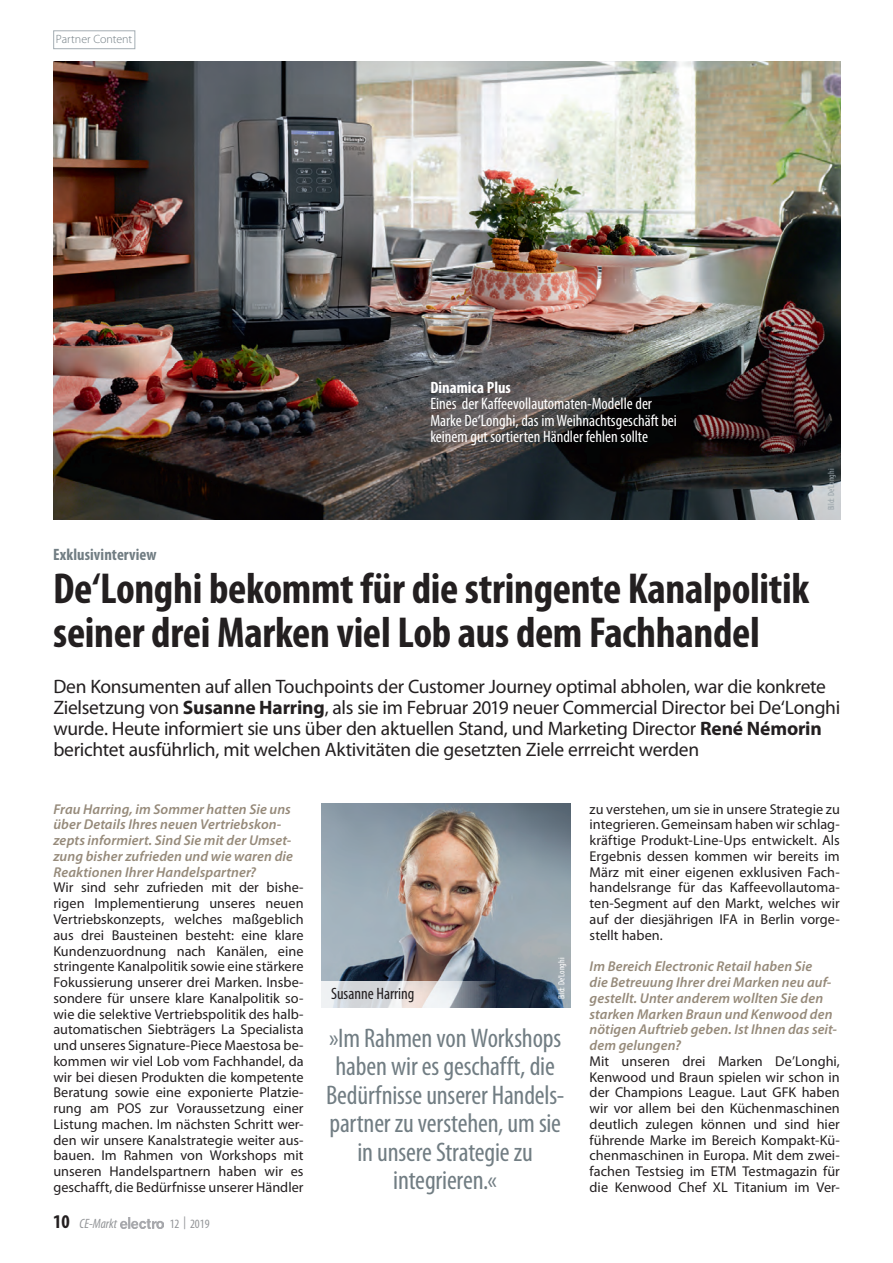
<style>
.page{position:relative;width:893px;height:1263px;background:#fff}
.page>*{position:absolute;margin:0;border:0;box-sizing:border-box;transform-origin:0 0}
.t1{font:700 condensed 43.5px/43.5px "Myriad Pro";letter-spacing:-.01em;color:#231f20}
.t2{font:condensed 27px/28.5px "Myriad Pro";letter-spacing:-.01em;color:#717d83;text-align:center}
.t3{font:19.5px/21px "Myriad Pro";letter-spacing:-.015em;color:#231f20}
.t4{font:condensed 16.5px/16.5px "Myriad Pro";color:#fff}
.t5{font:700 condensed 16.5px "Myriad Pro";letter-spacing:.005em;color:#717d83}
.t6{font:condensed 16.5px "Myriad Pro";color:#231f20}
.t7{font:700 condensed 16.5px "Myriad Pro";color:#fff}
.t8{font:14.25px/15.8px "Myriad Pro";color:#231f20;text-align:justify}
.t9{font:italic 600 14.25px/15.8px "Myriad Pro";letter-spacing:.005em;color:#968a7a}
.t10{font:italic condensed 13.5px "Myriad Pro";color:#939598}
.t11{font:condensed 12.75px "Myriad Pro";color:#939598}
.t12{font:300 12px "Myriad Pro";color:#717d83}
.t13{font:condensed 9px "Myriad Pro";color:#fff}
.t14{font:condensed 9px "Myriad Pro";color:#97a1a7}
.s1{font-weight:700}
.s2{font-weight:700;font-style:normal;font-size:19.5px;color:#231f20}
</style>
<div class="page">
<img style="left:53px;top:62px;width:787px;height:457px">
<img style="left:121px;top:1217px;width:43px;height:11px">
<div style="left:53px;top:31px;width:82px;height:18px;border:1px solid #a4adb3"></div>
<img style="left:321px;top:804px;width:250px;height:204px">
<svg style="left:321px;top:981px;width:175px;height:27px;background:#c2c4c8"></svg>
<p class="t12" style="left:56px;top:32px;width:78px">Partner Content</p>
<p class="t7" style="left:430px;top:377px;width:82px">Dinamica Plus</p>
<p class="t4" style="left:430px;top:396px;width:248px">Eines der Kaffeevollautomaten-Modelle der<br>Marke De‘Longhi, das im Weihnachtsgeschäft bei keinem gut sortierten Händler fehlen sollte</p>
<p class="t5" style="left:53px;top:544px;width:105px">Exklusivinterview</p>
<h1 class="t1" style="left:53px;top:566px;width:758px">De‘Longhi bekommt für die stringente Kanalpolitik seiner drei Marken viel Lob aus dem Fachhandel</h1>
<p class="t14" style="left:826px;top:510px;width:43px;rotate:-90deg">Bild: De'Longhi</p>
<p class="t3" style="left:53px;top:675px;width:788px">Den Konsumenten auf allen Touchpoints der Customer Journey optimal abholen, war die konkrete Zielsetzung von <span class="s1">Susanne Harring</span>, als sie im Februar 2019 neuer Commercial Director bei De‘Longhi wurde. Heute informiert sie uns über den aktuellen Stand, und Marketing Director <span class="s1">René Némorin </span>berichtet ausführlich, mit welchen Aktivitäten die gesetzten Ziele errreicht werden</p>
<p class="t9" style="left:53px;top:801px;width:241px">Frau Harring, im Sommer hatten Sie uns über Details Ihres neuen Vertriebskon&shy;zepts informiert. Sind Sie mit der Umset&shy;zung bisher zufrieden und wie waren die Reaktionen Ihrer Handelspartner?</p>
<p class="t8" style="left:53px;top:879px;width:252px">Wir sind sehr zufrieden mit der bishe&shy;rigen Implementierung unseres neuen Vertriebskonzepts, welches maßgeblich aus drei Bausteinen besteht: eine klare Kundenzuordnung nach Kanälen, eine stringente Kanalpolitik sowie eine stärkere Fokussierung unserer drei Marken. Insbe&shy;sondere für unsere klare Kanalpolitik so&shy;wie die selektive Vertriebspolitik des halb&shy;automatischen Siebträgers La Specialista und unseres Signature-Piece Maestosa be&shy;kommen wir viel Lob vom Fachhandel, da wir bei diesen Produkten die kompetente Beratung sowie eine exponierte Platzie&shy;rung am POS zur Voraussetzung einer Listung machen. Im nächsten Schritt wer&shy;den wir unsere Kanalstrategie weiter aus&shy;bauen. Im Rahmen von Workshops mit unseren Handelspartnern haben wir es geschafft, die Bedürfnisse unserer Händler</p>
<p class="t10" style="left:53px;top:1215px;width:65px"><span class="s2">10</span> CE-Markt</p>
<p class="t11" style="left:170px;top:1216px;width:42px">12 | 2019</p>
<p class="t13" style="left:556px;top:999px;width:43px;rotate:-90deg">Bild: De'Longhi</p>
<h2 class="t2" style="left:326px;top:1023px;width:240px">»Im Rahmen von Workshops haben wir es geschafft, die<br>Bedürfnisse unserer Handels&shy;partner zu verstehen, um sie in unsere Strategie zu integrieren.«</h2>
<p class="t6" style="left:331px;top:983px;width:85px">Susanne Harring</p>
<p class="t8" style="left:590px;top:801px;width:252px">zu verstehen, um sie in unsere Strategie zu integrieren. Gemeinsam haben wir schlag&shy;kräftige Produkt-Line-Ups entwickelt. Als Ergebnis dessen kommen wir bereits im März mit einer eigenen exklusiven Fach&shy;handelsrange für das Kaffeevollautoma&shy;ten-Segment auf den Markt, welches wir auf der diesjährigen IFA in Berlin vorge&shy;stellt haben.</p>
<p class="t9" style="left:590px;top:958px;width:249px">Im Bereich Electronic Retail haben Sie<br>die Betreuung Ihrer drei Marken neu auf&shy;gestellt. Unter anderem wollten Sie den starken Marken Braun und Kenwood den nötigen Auftrieb geben. Ist Ihnen das seit&shy;dem gelungen?</p>
<p class="t8" style="left:590px;top:1053px;width:252px">Mit unseren drei Marken De’Longhi, Kenwood und Braun spielen wir schon in der Champions League. Laut GFK haben wir vor allem bei den Küchenmaschinen deutlich zulegen können und sind hier führende Marke im Bereich Kompakt-Kü&shy;chenmaschinen in Europa. Mit dem zwei&shy;fachen Testsieg im ETM Testmagazin für die Kenwood Chef XL Titanium im Ver-</p>
</div>
